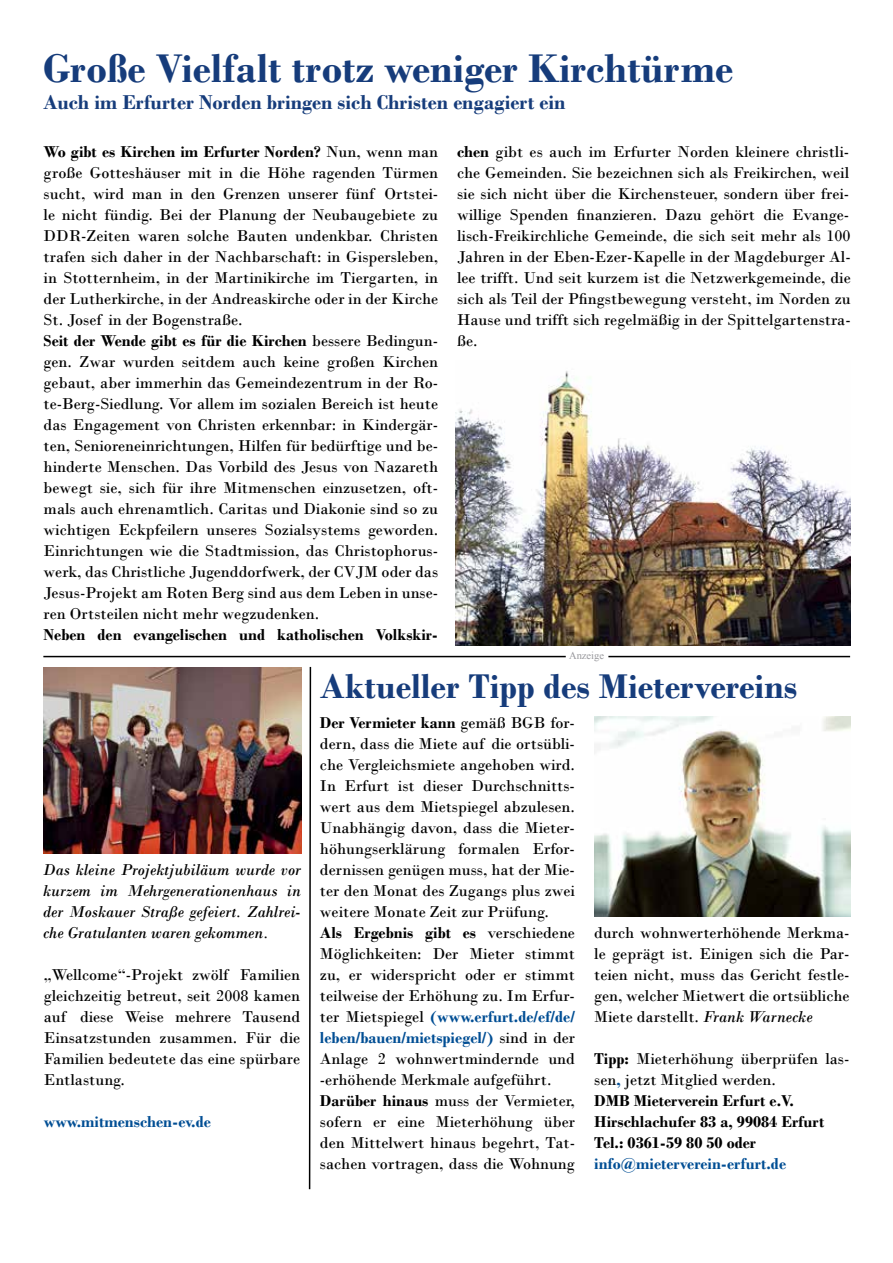
<style>
.page{position:relative;width:893px;height:1263px;background:#fff}
.page>*{position:absolute;margin:0;border:0;box-sizing:border-box;transform-origin:0 0}
.t1{font:700 42px "Bodoni";color:#163c7b}
.t2{font:700 36px "Bodoni";color:#163c7b}
.t3{font:700 21px "Bodoni";color:#163c7b}
.t4{font:16.5px/21px "Bodoni";color:#000;text-align:justify}
.t5{font:700 16.5px/21px "Bodoni";color:#000}
.t6{font:italic 16.5px/21px "Bodoni";color:#000;text-align:justify}
.t7{font:700 16.5px "Bodoni";color:#004e94}
.t8{font:10.5px "Times New Roman";color:#98989c}
.s1{font-weight:700}
.s2{font-weight:700;color:#004e94}
.s3{font-style:italic}
.s4{font-weight:400}
.s5{color:#004e94}
</style>
<div class="page">
<img style="left:455px;top:371px;width:395px;height:274px">
<img style="left:594px;top:716px;width:256px;height:201px">
<hr style="left:43px;top:656px;width:523px;height:1px;background:#000">
<hr style="left:608px;top:656px;width:242px;height:1px;background:#000">
<svg style="left:308px;top:666px;width:4px;height:524px"></svg>
<img style="left:43px;top:667px;width:258px;height:186px">
<h1 class="t1" style="left:43px;top:43px;width:691px">Große Vielfalt trotz weniger Kirchtürme</h1>
<p class="t3" style="left:43px;top:89px;width:524px">Auch im Erfurter Norden bringen sich Christen engagiert ein</p>
<p class="t4" style="left:44px;top:141px;width:396px;text-align:left"><span class="s1">Wo gibt es Kirchen im Erfurter Norden?</span> Nun, wenn man große Gotteshäuser mit in die Höhe ragenden Türmen sucht, wird man in den Grenzen unserer fünf Ortstei&shy;le nicht fündig. Bei der Planung der Neubaugebiete zu DDR-Zeiten waren solche Bauten undenkbar. Christen trafen sich daher in der Nachbarschaft: in Gispersleben, in Stotternheim, in der Martinikirche im Tiergarten, in der Lutherkirche, in der Andreaskirche oder in der Kirche St. Josef in der Bogenstraße.<br><span class="s1">Seit der Wende gibt es für die Kirchen</span> bessere Bedingun&shy;gen. Zwar wurden seitdem auch keine großen Kirchen gebaut, aber immerhin das Gemeindezentrum in der Ro&shy;te-Berg-Siedlung. Vor allem im sozialen Bereich ist heute das Engagement von Christen erkennbar: in Kindergär&shy;ten, Senioreneinrichtungen, Hilfen für bedürftige und be&shy;hinderte Menschen. Das Vorbild des Jesus von Nazareth bewegt sie, sich für ihre Mitmenschen einzusetzen, oft&shy;mals auch ehrenamtlich. Caritas und Diakonie sind so zu wichtigen Eckpfeilern unseres Sozialsystems geworden.<br>Einrichtungen wie die Stadtmission, das Christophorus&shy;werk, das Christliche Jugenddorfwerk, der CVJM oder das Jesus-Projekt am Roten Berg sind aus dem Leben in unse&shy;ren Ortsteilen nicht mehr wegzudenken.</p>
<p class="t5" style="left:44px;top:624px;width:396px">Neben den evangelischen und katholischen Volkskir-</p>
<p class="t4" style="left:457px;top:141px;width:395px"><span class="s1">chen</span> gibt es auch im Erfurter Norden kleinere christli&shy;che Gemeinden. Sie bezeichnen sich als Freikirchen, weil sie sich nicht über die Kirchensteuer, sondern über frei&shy;willige Spenden finanzieren. Dazu gehört die Evange&shy;lisch-Freikirchliche Gemeinde, die sich seit mehr als 100<br>Jahren in der Eben-Ezer-Kapelle in der Magdeburger Al&shy;lee trifft. Und seit kurzem ist die Netzwerkgemeinde, die sich als Teil der Pfingstbewegung versteht, im Norden zu Hause und trifft sich regelmäßig in der Spittelgartenstra&shy;ße.</p>
<p class="t8" style="left:569px;top:649px;width:36px">Anzeige</p>
<p class="t6" style="left:43px;top:859px;width:259px">Das kleine Projektjubiläum wurde vor kurzem im Mehrgenerationenhaus in der Moskauer Straße gefeiert. Zahlrei&shy;che Gratulanten waren gekommen.</p>
<p class="t4" style="left:44px;top:964px;width:258px">„Wellcome“-Projekt zwölf Familien gleichzeitig betreut, seit 2008 kamen auf diese Weise mehrere Tausend Einsatzstunden zusammen. Für die Familien bedeutete das eine spürbare Entlastung.</p>
<p class="t7" style="left:44px;top:1112px;width:169px">www.mitmenschen-ev.de</p>
<h2 class="t2" style="left:320px;top:665px;width:479px">Aktueller Tipp des Mietervereins</h2>
<p class="t4" style="left:320px;top:712px;width:257px;text-align:left"><span class="s1">Der Vermieter kann</span> gemäß BGB for&shy;dern, dass die Miete auf die ortsübli&shy;che Vergleichsmiete angehoben wird.<br>In Erfurt ist dieser Durchschnitts&shy;wert aus dem Mietspiegel abzulesen.<br>Unabhängig davon, dass die Mieter&shy;höhungserklärung formalen Erfor&shy;dernissen genügen muss, hat der Mie&shy;ter den Monat des Zugangs plus zwei weitere Monate Zeit zur Prüfung.<br><span class="s1">Als Ergebnis gibt es</span> verschiedene Möglichkeiten: Der Mieter stimmt zu, er widerspricht oder er stimmt teilweise der Erhöhung zu. Im Erfur&shy;ter Mietspiegel <span class="s2">(www.erfurt.de/ef/de/ leben/bauen/mietspiegel/)</span> sind in der Anlage 2 wohnwertmindernde und -erhöhende Merkmale aufgeführt.<br><span class="s1">Darüber hinaus</span> muss der Vermieter, sofern er eine Mieterhöhung über den Mittelwert hinaus begehrt, Tat&shy;sachen vortragen, dass die Wohnung</p>
<p class="t4" style="left:594px;top:922px;width:257px">durch wohnwerterhöhende Merkma&shy;le geprägt ist. Einigen sich die Par&shy;teien nicht, muss das Gericht festle&shy;gen, welcher Mietwert die ortsübliche Miete darstellt. <span class="s3">Frank Warnecke</span></p>
<p class="t5" style="left:594px;top:1048px;width:257px">Tipp: <span class="s4">Mieterhöhung überprüfen las&shy;sen</span><span class="s5">,</span> <span class="s4">jetzt Mitglied werden.<br></span>DMB Mieterverein Erfurt e.V.<br>Hirschlachufer 83 a, 99084 Erfurt<br>Tel.: 0361-59 80 50 oder</p>
<p class="t7" style="left:594px;top:1154px;width:193px">info@mieterverein-erfurt.de</p>
</div>
